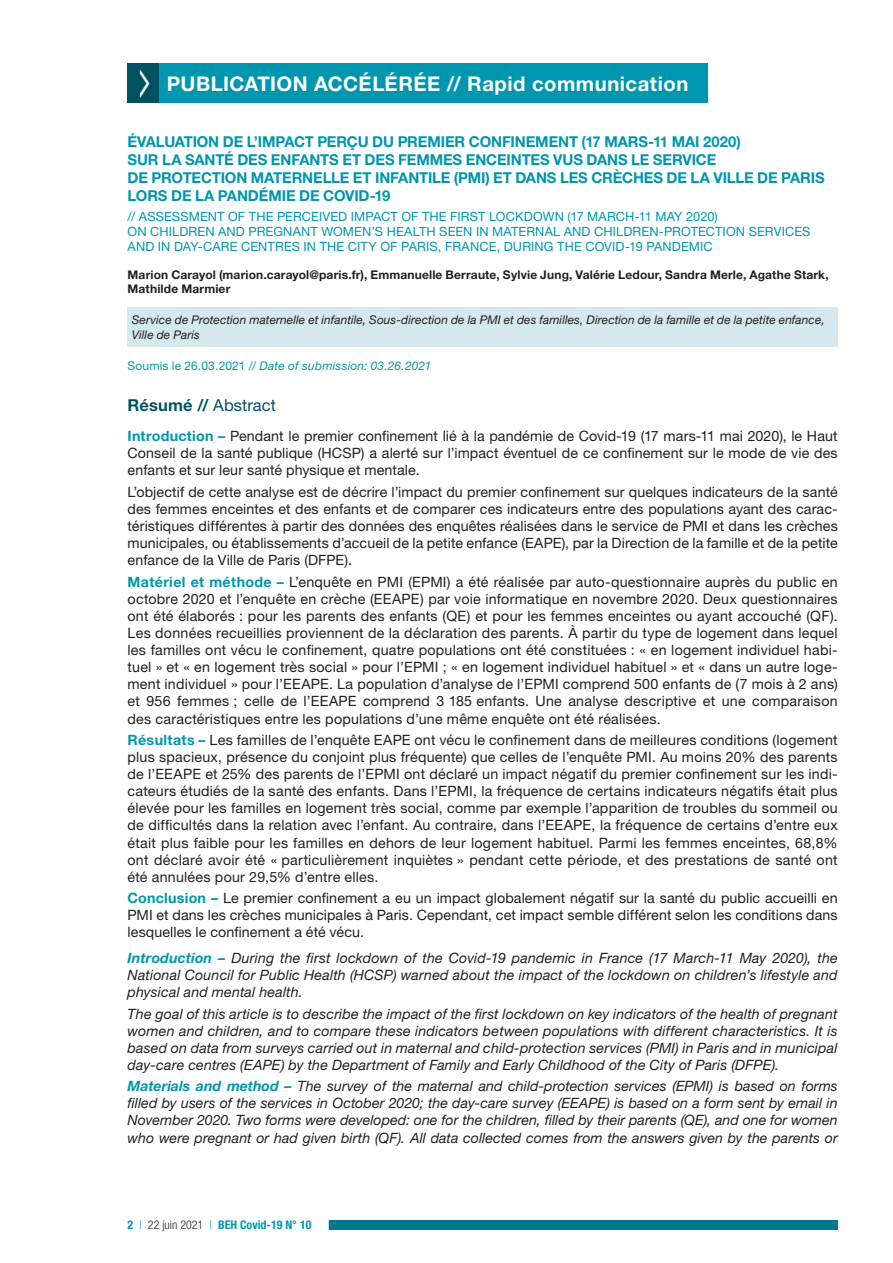
<style>
.page{position:relative;width:893px;height:1263px;background:#fff}
.page>*{position:absolute;margin:0;border:0;box-sizing:border-box;transform-origin:0 0}
.t1{font:700 20.25px "Helvetica Neue LT Std";letter-spacing:.025em;color:#fff}
.t2{font:700 16.5px "Helvetica Neue LT Std";letter-spacing:.01em;color:#005260}
.t3{font:700 15px/18px "Helvetica Neue LT Std";letter-spacing:-.01em;color:#0096ae}
.t4{font:14.25px/17.1px "Helvetica Neue LT Std";letter-spacing:.01em;color:#231f20;text-align:justify}
.t5{font:italic 14.25px/17.1px "Helvetica Neue LT Std";letter-spacing:.005em;color:#231f20;text-align:justify}
.t6{font:12.75px/15.3px "Helvetica Neue LT Std";letter-spacing:.01em;color:#0096ae}
.t7{font:italic 12px/14.4px "Helvetica Neue LT Std";letter-spacing:.005em;color:#231f20}
.t8{font:700 12px/14.4px "Helvetica Neue LT Std";letter-spacing:.015em;color:#231f20}
.t9{font:italic 12px "Helvetica Neue LT Std";letter-spacing:.015em;color:#0096ae}
.t10{font:700 condensed 12px "Helvetica Neue LT Std";color:#0096ae}
.s1{font-style:normal}
.s2{font-weight:400}
.s3{font-weight:700;color:#0096ae}
.s4{font-weight:300}
.s5{font-weight:300;color:#231f20}
</style>
<div class="page">
<div style="left:242px;top:1221px;width:596px;height:9px;background:#00798d"></div>
<div style="left:110px;top:1219px;width:219px;height:12px;background:#fff"></div>
<div style="left:456px;top:64px;width:252px;height:39px;background:#0096ae"></div>
<div style="left:159px;top:64px;width:307px;height:39px;background:#0096ae"></div>
<div style="left:128px;top:307px;width:710px;height:40px;background:#d4e8ee"></div>
<div style="left:128px;top:64px;width:31px;height:39px;background:#005260"></div>
<h1 class="t1" style="left:167px;top:71px;width:523px">PUBLICATION ACCÉLÉRÉE // Rapid communication</h1>
<p class="t3" style="left:128px;top:133px;width:699px">ÉVALUATION DE L’IMPACT PERÇU DU PREMIER CONFINEMENT (17 MARS-11 MAI 2020)<br>SUR LA SANTÉ DES ENFANTS ET DES FEMMES ENCEINTES VUS DANS LE SERVICE<br>DE PROTECTION MATERNELLE ET INFANTILE (PMI) ET DANS LES CRÈCHES DE LA VILLE DE PARIS LORS DE LA PANDÉMIE DE COVID-19</p>
<p class="t6" style="left:128px;top:208px;width:684px">// ASSESSMENT OF THE PERCEIVED IMPACT OF THE FIRST LOCKDOWN (17 MARCH-11 MAY 2020)<br>ON CHILDREN AND PREGNANT WOMEN’S HEALTH SEEN IN MATERNAL AND CHILDREN-PROTECTION SERVICES<br>AND IN DAY-CARE CENTRES IN THE CITY OF PARIS, FRANCE, DURING THE COVID-19 PANDEMIC</p>
<p class="t8" style="left:128px;top:267px;width:703px">Marion Carayol (marion.carayol@paris.fr), Emmanuelle Berraute, Sylvie Jung, Valérie Ledour, Sandra Merle, Agathe Stark,<br>Mathilde Marmier</p>
<p class="t7" style="left:132px;top:313px;width:694px">Service de Protection maternelle et infantile, Sous-direction de la PMI et des familles, Direction de la famille et de la petite enfance,<br>Ville de Paris</p>
<p class="t9" style="left:128px;top:359px;width:305px"><span class="s1">Soumis le 26.03.2021 //</span> Date of submission: 03.26.2021</p>
<p class="t2" style="left:128px;top:395px;width:150px">Résumé // <span class="s2">Abstract</span></p>
<p class="t4" style="left:128px;top:427px;width:712px"><span class="s3">Introduction –</span> Pendant le premier confinement lié à la pandémie de Covid-19 (17 mars-11 mai 2020), le Haut Conseil de la santé publique (HCSP) a alerté sur l’impact éventuel de ce confinement sur le mode de vie des enfants et sur leur santé physique et mentale.</p>
<p class="t4" style="left:128px;top:483px;width:712px">L’objectif de cette analyse est de décrire l’impact du premier confinement sur quelques indicateurs de la santé des femmes enceintes et des enfants et de comparer ces indicateurs entre des populations ayant des carac&shy;téristiques différentes à partir des données des enquêtes réalisées dans le service de PMI et dans les crèches municipales, ou établissements d’accueil de la petite enfance (EAPE), par la Direction de la famille et de la petite enfance de la Ville de Paris (DFPE).</p>
<p class="t4" style="left:128px;top:573px;width:712px"><span class="s3">Matériel et méthode –</span> L’enquête en PMI (EPMI) a été réalisée par auto-questionnaire auprès du public en octobre 2020 et l’enquête en crèche (EEAPE) par voie informatique en novembre 2020. Deux questionnaires ont été élaborés : pour les parents des enfants (QE) et pour les femmes enceintes ou ayant accouché (QF).<br>Les données recueillies proviennent de la déclaration des parents. À partir du type de logement dans lequel les familles ont vécu le confinement, quatre populations ont été constituées : « en logement individuel habi&shy;tuel » et « en logement très social » pour l’EPMI ; « en logement individuel habituel » et « dans un autre loge&shy;ment individuel » pour l’EEAPE. La population d’analyse de l’EPMI comprend 500 enfants de (7 mois à 2 ans) et 956 femmes ; celle de l’EEAPE comprend 3 185 enfants. Une analyse descriptive et une comparaison des caractéristiques entre les populations d’une même enquête ont été réalisées.</p>
<p class="t4" style="left:128px;top:731px;width:712px"><span class="s3">Résultats –</span> Les familles de l’enquête EAPE ont vécu le confinement dans de meilleures conditions (logement plus spacieux, présence du conjoint plus fréquente) que celles de l’enquête PMI. Au moins 20% des parents de l’EEAPE et 25% des parents de l’EPMI ont déclaré un impact négatif du premier confinement sur les indi&shy;cateurs étudiés de la santé des enfants. Dans l’EPMI, la fréquence de certains indicateurs négatifs était plus élevée pour les familles en logement très social, comme par exemple l’apparition de troubles du sommeil ou de difficultés dans la relation avec l’enfant. Au contraire, dans l’EEAPE, la fréquence de certains d’entre eux était plus faible pour les familles en dehors de leur logement habituel. Parmi les femmes enceintes, 68,8% ont déclaré avoir été « particulièrement inquiètes » pendant cette période, et des prestations de santé ont été annulées pour 29,5% d’entre elles.</p>
<p class="t4" style="left:128px;top:889px;width:712px"><span class="s3">Conclusion –</span> Le premier confinement a eu un impact globalement négatif sur la santé du public accueilli en PMI et dans les crèches municipales à Paris. Cependant, cet impact semble différent selon les conditions dans lesquelles le confinement a été vécu.</p>
<p class="t5" style="left:128px;top:949px;width:712px"><span class="s3">Introduction –</span> During the first lockdown of the Covid-19 pandemic in France (17 March-11 May 2020), the National Council for Public Health (HCSP) warned about the impact of the lockdown on children’s lifestyle and physical and mental health.</p>
<p class="t5" style="left:128px;top:1005px;width:712px">The goal of this article is to describe the impact of the first lockdown on key indicators of the health of pregnant women and children, and to compare these indicators between populations with different characteristics. It is based on data from surveys carried out in maternal and child-protection services (PMI) in Paris and in municipal day-care centres (EAPE) by the Department of Family and Early Childhood of the City of Paris (DFPE).</p>
<p class="t5" style="left:128px;top:1077px;width:712px"><span class="s3">Materials and method –</span> The survey of the maternal and child-protection services (EPMI) is based on forms filled by users of the services in October 2020; the day-care survey (EEAPE) is based on a form sent by email in November 2020. Two forms were developed: one for the children, filled by their parents (QE), and one for women who were pregnant or had given birth (QF). All data collected comes from the answers given by the parents or</p>
<p class="t10" style="left:128px;top:1217px;width:185px">2 <span class="s4">|</span> <span class="s5">22 juin 2021</span> <span class="s4">|</span> BEH Covid-19 N° 10</p>
</div>
